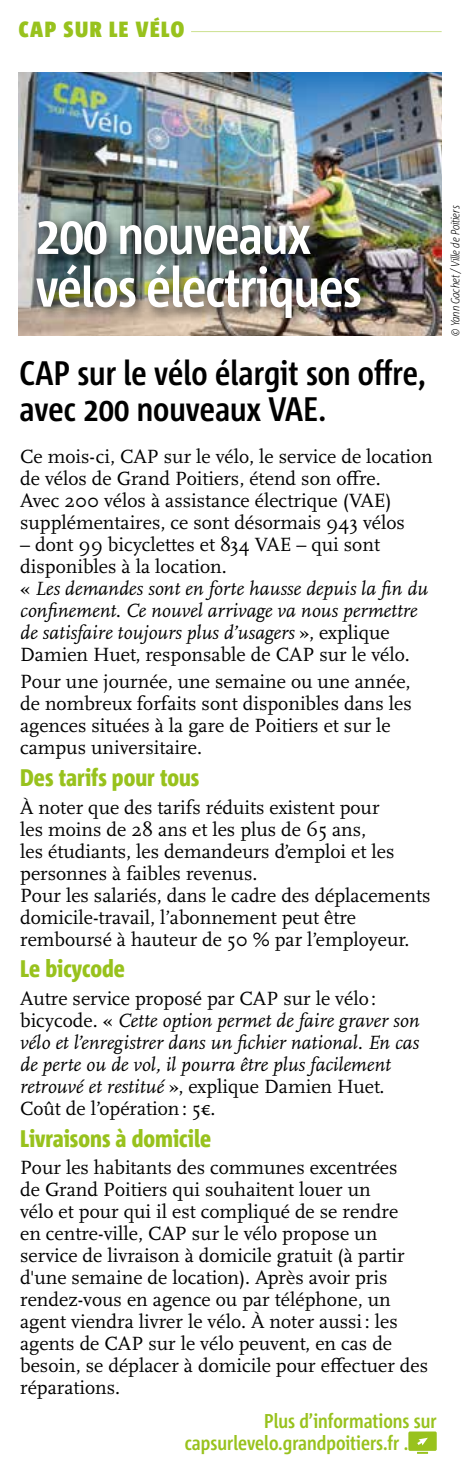
<style>
.page{position:relative;width:474px;height:1465px;background:#fff}
.page>*{position:absolute;margin:0;border:0;box-sizing:border-box;transform-origin:0 0}
.t1{font:700 55px/52.8px "Corpid C1 Cd";letter-spacing:-.02em;color:#fff}
.t2{font:700 34px/36px "Corpid C1 Cd";color:#000}
.t3{font:800 24px "Corpid C1 Cd";color:#98c21d}
.t4{font:900 22px "Corpid C1 Cd";letter-spacing:.07em;color:#98c21d}
.t5{font:20px/22px "Scala OT";color:#000}
.t6{font:italic 20px/22px "Scala OT";color:#000}
.t7{font:700 20px/22px "Corpid C1 Cd";color:#98c21d}
.t8{font:italic 300 12px "Corpid C1 Cd";letter-spacing:-.02em;color:#000}
.s1{font-style:normal}
</style>
<div class="page">
<img style="left:19px;top:73px;width:423px;height:262px">
<hr style="left:191px;top:31px;width:251px;height:1px;background:#98c21d">
<div style="left:408px;top:1431px;width:29px;height:20px;background:#98c21d;border-radius:2px"></div>
<svg style="left:417px;top:1438px;width:11px;height:7px"></svg>
<svg style="left:417px;top:1452px;width:11px;height:2px"></svg>
<div style="left:31px;top:214px;width:344px;height:118px;background:#000;opacity:.75"></div>
<p class="t4" style="left:19px;top:16px;width:167px">CAP SUR LE VÉLO</p>
<h1 class="t1" style="left:36px;top:207px;width:328px">200 nouveaux vélos électriques</h1>
<h2 class="t2" style="left:20px;top:354px;width:408px">CAP sur le vélo élargit son offre, avec 200 nouveaux VAE.</h2>
<p class="t5" style="left:20px;top:445px;width:414px">Ce mois-ci, CAP sur le vélo, le service de location de vélos de Grand Poitiers, étend son offre.<br>Avec 200 vélos à assistance électrique (VAE) supplémentaires, ce sont désormais 943 vélos</p>
<p class="t6" style="left:20px;top:533px;width:409px"><span class="s1">– dont 99 bicyclettes et 834 VAE – qui sont disponibles à la location.<br>«</span> Les demandes sont en forte hausse depuis la fin du confinement. Ce nouvel arrivage va nous permettre de satisfaire toujours plus d’usagers <span class="s1">», explique Damien Huet, responsable de CAP sur le vélo.</span></p>
<p class="t5" style="left:20px;top:671px;width:393px">Pour une journée, une semaine ou une année, de nombreux forfaits sont disponibles dans les agences situées à la gare de Poitiers et sur le campus universitaire.</p>
<p class="t3" style="left:20px;top:762px;width:181px">Des tarifs pour tous</p>
<p class="t5" style="left:20px;top:796px;width:412px">À noter que des tarifs réduits existent pour<br>les moins de 28 ans et les plus de 65 ans,<br>les étudiants, les demandeurs d’emploi et les personnes à faibles revenus.<br>Pour les salariés, dans le cadre des déplacements domicile-travail, l’abonnement peut être remboursé à hauteur de 50 % par l’employeur.</p>
<p class="t3" style="left:20px;top:954px;width:106px">Le bicycode</p>
<p class="t6" style="left:20px;top:988px;width:401px"><span class="s1">Autre service proposé par CAP sur le vélo: bicycode. «</span> Cette option permet de faire graver son vélo et l’enregistrer dans un fichier national. En cas de perte ou de vol, il pourra être plus facilement retrouvé et restitué <span class="s1">», explique Damien Huet.<br>Coût de l’opération: 5€.</span></p>
<p class="t3" style="left:20px;top:1123px;width:192px">Livraisons à domicile</p>
<p class="t5" style="left:20px;top:1157px;width:409px">Pour les habitants des communes excentrées<br>de Grand Poitiers qui souhaitent louer un<br>vélo et pour qui il est compliqué de se rendre<br>en centre-ville, CAP sur le vélo propose un service de livraison à domicile gratuit (à partir d'une semaine de location). Après avoir pris rendez-vous en agence ou par téléphone, un agent viendra livrer le vélo. À noter aussi: les agents de CAP sur le vélo peuvent, en cas de besoin, se déplacer à domicile pour effectuer des réparations.</p>
<p class="t7" style="left:185px;top:1409px;width:253px;text-indent:79px">Plus d’informations sur capsurlevelo.grandpoitiers.fr .</p>
<p class="t8" style="left:448px;top:335px;width:132px;rotate:-90deg">© Yann Gachet /Ville de Poitiers</p>
</div>
